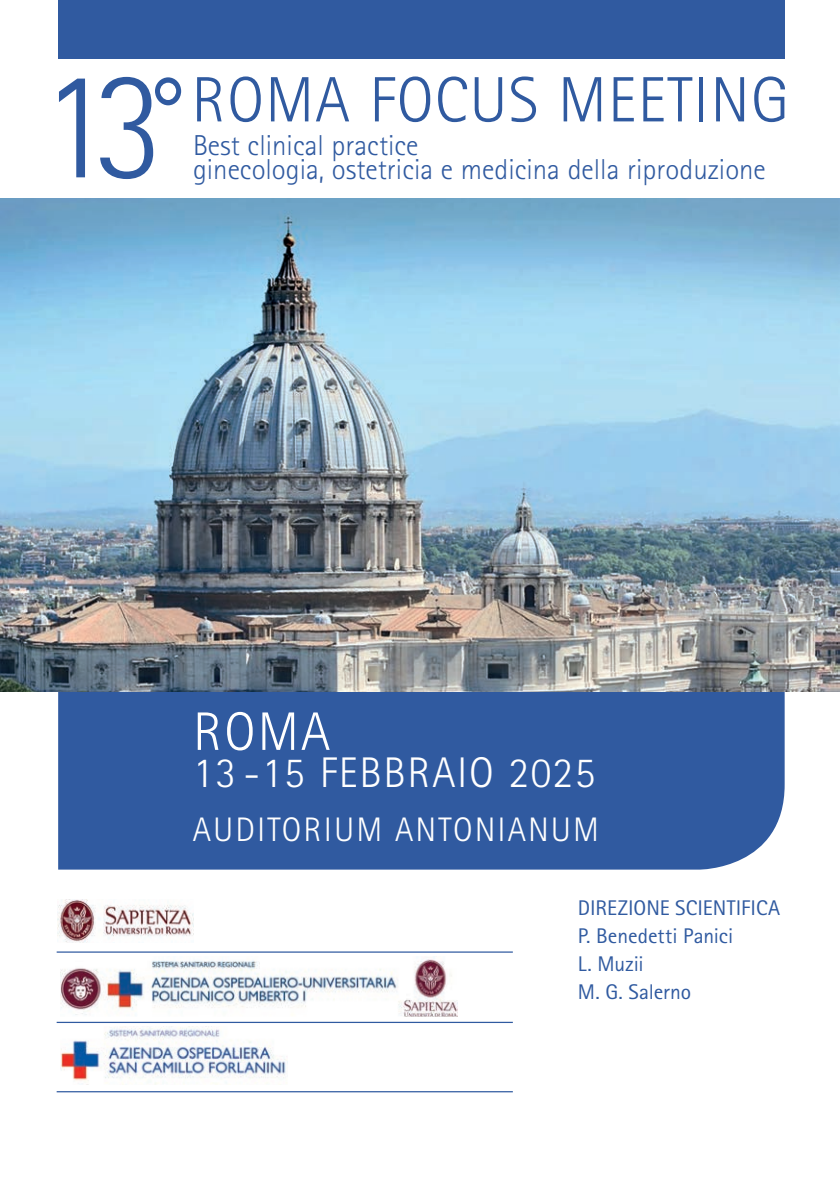
<style>
.page{position:relative;width:840px;height:1191px;background:#fff}
.page>*{position:absolute;margin:0;border:0;box-sizing:border-box;transform-origin:0 0}
.t1{font:300 155.6px "Rotis Sans Serif Std";color:#305aa0;scale:.93 1}
.t2{font:300 64px "Rotis Sans Serif Std";letter-spacing:.02em;color:#305aa0}
.t3{font:300 54.2px "Rotis Sans Serif Std";color:#fff}
.t4{font:300 42.8px "Rotis Sans Serif Std";letter-spacing:.04em;color:#fff}
.t5{font:300 34px "Rotis Sans Serif Std";letter-spacing:.06em;color:#fff}
.t6{font:300 28.8px "Rotis Sans Serif Std";color:#305aa0}
.t7{font:21.2px/28px "Rotis Sans Serif Std";letter-spacing:-.005em;color:#305aa0}
.s1{font-size:130.2px}
</style>
<div class="page">
<div style="left:58px;top:691px;width:726px;height:178px;background:#305aa0"></div>
<div style="left:58px;top:0;width:726px;height:59px;background:#305aa0"></div>
<img style="left:0;top:198px;width:839px;height:493px">
<hr style="left:57px;top:1091px;width:455px;height:1px;background:#305aa0">
<img style="left:60px;top:956px;width:397px;height:61px">
<img style="left:60px;top:1026px;width:226px;height:58px">
<hr style="left:57px;top:951px;width:455px;height:1px;background:#305aa0">
<hr style="left:57px;top:1021px;width:455px;height:2px;background:#305aa0">
<img style="left:57px;top:900px;width:136px;height:42px">
<h1 class="t1" style="left:40px;top:36px;width:161px">13<span class="s1">°</span></h1>
<h2 class="t2" style="left:191px;top:63px;width:598px">ROMA FOCUS MEETING</h2>
<p class="t6" style="left:193px;top:129px;width:227px">Best clinical practice</p>
<p class="t6" style="left:193px;top:153px;width:574px">ginecologia, ostetricia e medicina della riproduzione</p>
<h3 class="t3" style="left:193px;top:700px;width:139px">ROMA</h3>
<h3 class="t4" style="left:193px;top:748px;width:404px">13 -15 FEBBRAIO 2025</h3>
<p class="t5" style="left:193px;top:810px;width:407px">AUDITORIUM ANTONIANUM</p>
<p class="t7" style="left:577px;top:893px;width:204px">DIREZIONE SCIENTIFICA<br>P. Benedetti Panici<br>L. Muzii<br>M. G. Salerno</p>
</div>
